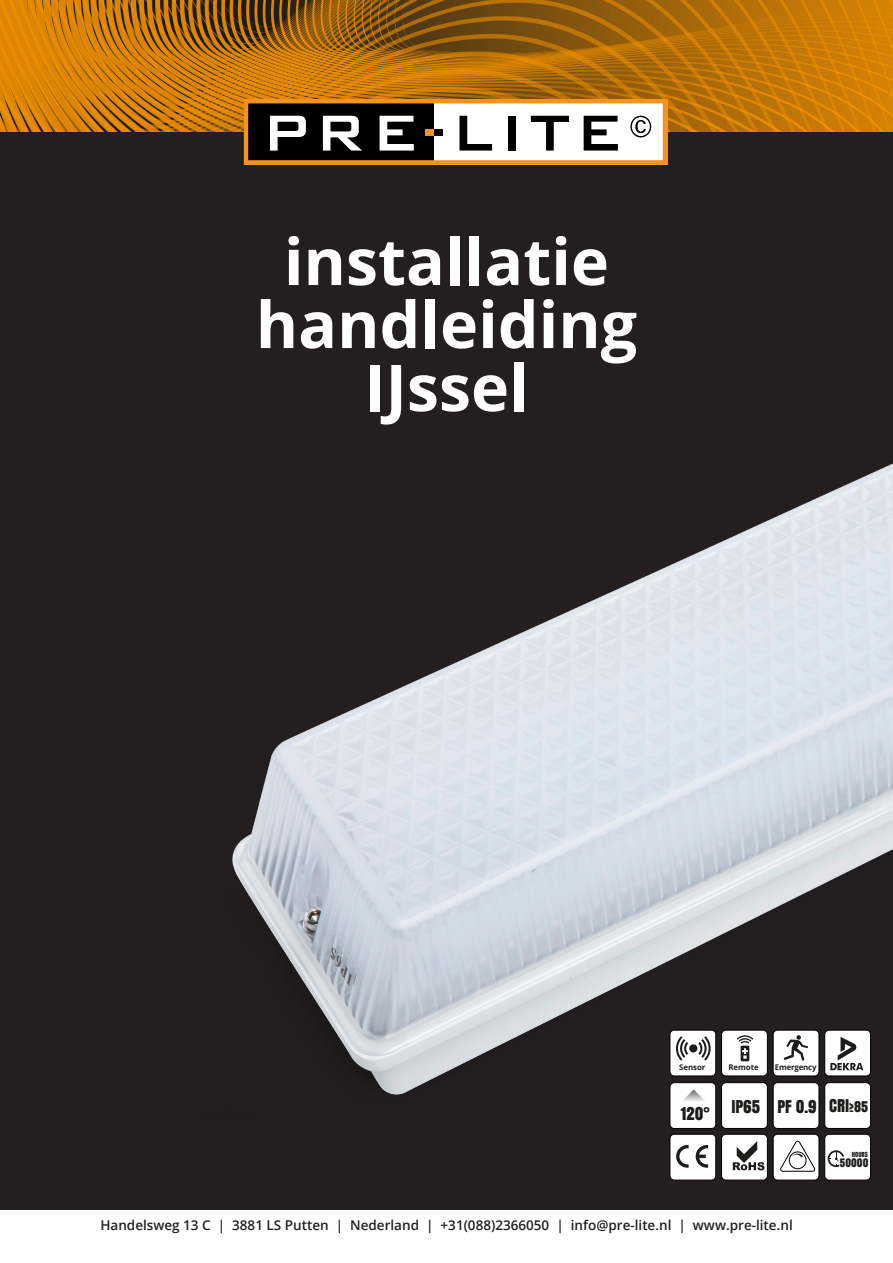
<style>
.page{position:relative;width:893px;height:1263px;background:#fff}
.page>*{position:absolute;margin:0;border:0;box-sizing:border-box;transform-origin:0 0}
.t1{font:700 64.5px/63px "Open Sans";color:#fff;text-align:center}
.t2{font:16.5px "Anton";color:#1d1d1b}
.t3{font:600 13.5px "Open Sans";color:#231f20}
.t4{font:10.95px "Anton";color:#1d1d1b}
.t5{font:700 7.8px "Open Sans";color:#1d1d1b}
.t6{font:700 7.8px "Open Sans";letter-spacing:-.02em;color:#1d1d1b}
.t7{font:6.6px "Anton";color:#1d1d1b}
.s1{font-size:13.8px}
</style>
<div class="page">
<div style="left:0;top:120px;width:893px;height:1089px;background:#231f20"></div>
<img style="left:232px;top:463px;width:661px;height:660px">
<img style="left:0;top:0;width:893px;height:132px">
<svg style="left:244px;top:99px;width:423px;height:66px;background:#9d8d7b"></svg>
<div style="left:425px;top:129px;width:9px;height:7px;background:#f7931d"></div>
<div style="left:434px;top:129px;width:9px;height:7px;background:#000001"></div>
<div style="left:670px;top:1083px;width:46px;height:45px;background:#fff;border-radius:4px"></div>
<div style="left:670px;top:1082px;width:46px;height:47px;border:1px solid #000;border-radius:4px"></div>
<div style="left:722px;top:1083px;width:45px;height:45px;background:#fff;border-radius:4px"></div>
<div style="left:721px;top:1082px;width:46px;height:47px;border:1px solid #000;border-radius:4px"></div>
<div style="left:773px;top:1083px;width:46px;height:45px;background:#fff;border-radius:4px"></div>
<div style="left:773px;top:1082px;width:46px;height:47px;border:1px solid #000;border-radius:4px"></div>
<div style="left:825px;top:1083px;width:45px;height:45px;background:#fff;border-radius:4px"></div>
<div style="left:824px;top:1082px;width:47px;height:47px;border:1px solid #000;border-radius:4px"></div>
<div style="left:670px;top:1030px;width:46px;height:46px;background:#fff;border-radius:4px"></div>
<div style="left:670px;top:1030px;width:46px;height:46px;border:1px solid #000;border-radius:4px"></div>
<div style="left:722px;top:1030px;width:45px;height:46px;background:#fff;border-radius:4px"></div>
<div style="left:721px;top:1030px;width:46px;height:46px;border:1px solid #000;border-radius:4px"></div>
<div style="left:773px;top:1030px;width:46px;height:46px;background:#fff;border-radius:4px"></div>
<div style="left:773px;top:1030px;width:46px;height:46px;border:1px solid #000;border-radius:4px"></div>
<div style="left:825px;top:1030px;width:45px;height:46px;background:#fff;border-radius:4px"></div>
<div style="left:824px;top:1030px;width:47px;height:46px;border:1px solid #000;border-radius:4px"></div>
<div style="left:670px;top:1134px;width:46px;height:46px;background:#fff;border-radius:4px"></div>
<div style="left:670px;top:1134px;width:46px;height:46px;border:1px solid #000;border-radius:4px"></div>
<div style="left:722px;top:1134px;width:45px;height:46px;background:#fff;border-radius:4px"></div>
<div style="left:721px;top:1134px;width:46px;height:46px;border:1px solid #000;border-radius:4px"></div>
<div style="left:773px;top:1134px;width:46px;height:46px;background:#fff;border-radius:4px"></div>
<div style="left:773px;top:1134px;width:46px;height:46px;border:1px solid #000;border-radius:4px"></div>
<div style="left:825px;top:1134px;width:45px;height:46px;background:#fff;border-radius:4px"></div>
<div style="left:824px;top:1134px;width:47px;height:46px;border:1px solid #000;border-radius:4px"></div>
<svg style="left:683px;top:1089px;width:22px;height:12px"></svg>
<svg style="left:676px;top:1145px;width:13px;height:23px"></svg>
<svg style="left:696px;top:1145px;width:12px;height:23px"></svg>
<svg style="left:733px;top:1141px;width:31px;height:29px"></svg>
<svg style="left:780px;top:1140px;width:35px;height:32px"></svg>
<svg style="left:828px;top:1150px;width:16px;height:17px"></svg>
<svg style="left:830px;top:1037px;width:33px;height:33px"></svg>
<div style="left:689px;top:1044px;width:8px;height:8px;background:#1d1d1b;border-radius:50%"></div>
<svg style="left:676px;top:1036px;width:12px;height:25px"></svg>
<svg style="left:698px;top:1036px;width:13px;height:25px"></svg>
<svg style="left:737px;top:1035px;width:16px;height:26px"></svg>
<svg style="left:784px;top:1035px;width:24px;height:25px"></svg>
<p class="t1" style="left:256px;top:228px;width:383px">installatie handleiding</p>
<p class="t1" style="left:364px;top:354px;width:166px">IJssel</p>
<p class="t5" style="left:679px;top:1061px;width:28px">Sensor</p>
<p class="t5" style="left:728px;top:1061px;width:32px">Remote</p>
<p class="t6" style="left:775px;top:1061px;width:43px">Emergency</p>
<p class="t2" style="left:681px;top:1101px;width:30px">120°</p>
<p class="t2" style="left:731px;top:1094px;width:87px">IP65 PF 0.9</p>
<p class="t2" style="left:829px;top:1093px;width:41px">CRI<span class="s1">≥85</span></p>
<p class="t7" style="left:852px;top:1149px;width:17px">HOURS</p>
<p class="t4" style="left:840px;top:1154px;width:30px">50000</p>
<p class="t3" style="left:100px;top:1216px;width:694px">Handelsweg 13 C | 3881 LS Putten | Nederland | +31(088)2366050 | info@pre-lite.nl | www.pre-lite.nl</p>
</div>
